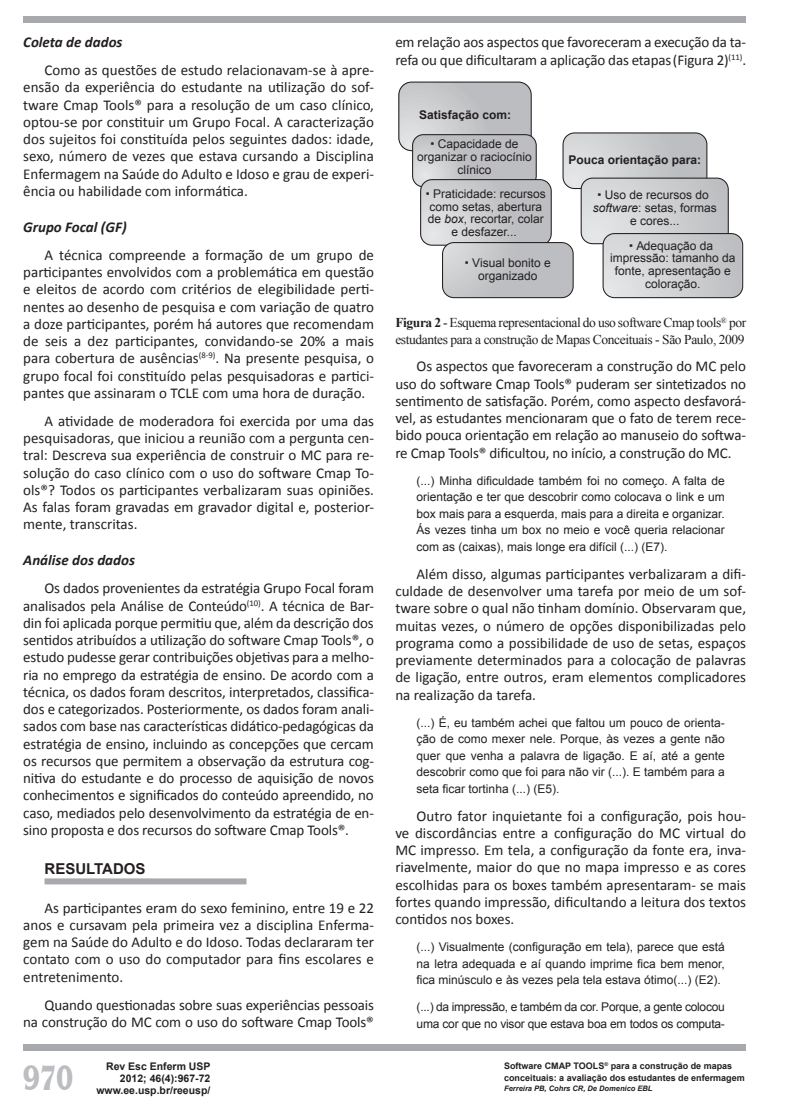
<style>
.page{position:relative;width:812px;height:1110px;background:#fff}
.page>*{position:absolute;margin:0;border:0;box-sizing:border-box;transform-origin:0 0}
.t1{font:700 36px "Benguiat IT Cby BT";color:#bcbdc0;scale:.7 1}
.t2{font:15px/17.2px "Calibri";letter-spacing:-.01em;color:#231f20;text-align:justify}
.t3{font:italic 700 15px "Calibri";color:#231f20}
.t4{font:700 15px "Arial";color:#231f20}
.t5{font:13.5px/16.5px "Times New Roman";letter-spacing:-.03em;color:#231f20}
.t6{font:12px/12.8px "Arial";color:#231f20;text-align:center}
.t7{font:12px/16.5px "Arial";letter-spacing:-.02em;color:#231f20}
.t8{font:700 12px "Arial";color:#231f20}
.t9{font:700 10.5px/12px "Arial";color:#231f20;text-align:right}
.t10{font:700 9px/12px "Arial";color:#231f20}
.t11{font:italic 700 7.5px "Arial";color:#231f20}
.s1{font-weight:900}
.s2{font-style:italic}
.s3{font-weight:700}
</style>
<div class="page">
<div style="left:23px;top:1044px;width:723px;height:7px;background:#a8a9ad"></div>
<div style="left:23px;top:16px;width:723px;height:7px;background:#a8a9ad"></div>
<div style="left:45px;top:878px;width:202px;height:6px;background:#a8a9ad"></div>
<svg style="left:398px;top:82px;width:344px;height:215px"></svg>
<div style="left:603px;top:233px;width:140px;height:65px;border:1px solid #231f20;border-radius:11px"></div>
<p class="t3" style="left:23px;top:33px;width:101px">Coleta de dados</p>
<p class="t2" style="left:23px;top:62px;width:352px;text-indent:21px">Como as questões de estudo relacionavam-se à apre&shy;ensão da experiência do estudante na utilização do sof&shy;tware Cmap Tools® para a resolução de um caso clínico, optou-se por constituir um Grupo Focal. A caracterização dos sujeitos foi constituída pelos seguintes dados: idade, sexo, número de vezes que estava cursando a Disciplina Enfermagem na Saúde do Adulto e Idoso e grau de experi&shy;ência ou habilidade com informática.</p>
<p class="t3" style="left:23px;top:217px;width:105px">Grupo Focal (GF)</p>
<p class="t2" style="left:23px;top:246px;width:352px;text-indent:21px">A técnica compreende a formação de um grupo de participantes envolvidos com a problemática em questão e eleitos de acordo com critérios de elegibilidade perti&shy;nentes ao desenho de pesquisa e com variação de quatro a doze participantes, porém há autores que recomendam de seis a dez participantes, convidando-se 20% a mais para cobertura de ausências<sup>(8-9)</sup>. Na presente pesquisa, o grupo focal foi constituído pelas pesquisadoras e partici&shy;pantes que assinaram o TCLE com uma hora de duração.</p>
<p class="t2" style="left:23px;top:412px;width:352px;text-indent:21px">A atividade de moderadora foi exercida por uma das pesquisadoras, que iniciou a reunião com a pergunta cen&shy;tral: Descreva sua experiência de construir o MC para re&shy;solução do caso clínico com o uso do software Cmap To&shy;ols®? Todos os participantes verbalizaram suas opiniões.<br>As falas foram gravadas em gravador digital e, posterior&shy;mente, transcritas.</p>
<p class="t3" style="left:23px;top:551px;width:113px">Análise dos dados</p>
<p class="t2" style="left:23px;top:580px;width:352px;text-indent:21px">Os dados provenientes da estratégia Grupo Focal foram analisados pela Análise de Conteúdo<sup>(10)</sup>. A técnica de Bar&shy;din foi aplicada porque permitiu que, além da descrição dos sentidos atribuídos a utilização do software Cmap Tools®, o estudo pudesse gerar contribuições objetivas para a melho&shy;ria no emprego da estratégia de ensino. De acordo com a técnica, os dados foram descritos, interpretados, classifica&shy;dos e categorizados. Posteriormente, os dados foram anali&shy;sados com base nas características didático-pedagógicas da estratégia de ensino, incluindo as concepções que cercam os recursos que permitem a observação da estrutura cog&shy;nitiva do estudante e do processo de aquisição de novos conhecimentos e significados do conteúdo apreendido, no caso, mediados pelo desenvolvimento da estratégia de en&shy;sino proposta e dos recursos do software Cmap Tools®.</p>
<p class="t4" style="left:45px;top:859px;width:103px">RESULTADOS</p>
<p class="t2" style="left:23px;top:899px;width:352px;text-indent:21px">As participantes eram do sexo feminino, entre 19 e 22 anos e cursavam pela primeira vez a disciplina Enferma&shy;gem na Saúde do Adulto e do Idoso. Todas declararam ter contato com o uso do computador para fins escolares e entretenimento.</p>
<p class="t2" style="left:23px;top:996px;width:352px;text-align:right">Quando questionadas sobre suas experiências pessoais<br>na construção do MC com o uso do software Cmap Tools®</p>
<p class="t2" style="left:395px;top:34px;width:352px">em relação aos aspectos que favoreceram a execução da ta&shy;refa ou que dificultaram a aplicação das etapas(Figura 2)<sup>(11)</sup>.</p>
<p class="t8" style="left:419px;top:107px;width:93px">Satisfação com:</p>
<p class="t6" style="left:417px;top:138px;width:116px"><span class="s1">∙</span> Capacidade de organizar o raciocínio clínico</p>
<p class="t6" style="left:426px;top:187px;width:122px"><span class="s1">∙</span> Praticidade: recursos como setas, abertura de <span class="s2">box</span>, recortar, colar e desfazer...</p>
<p class="t6" style="left:465px;top:256px;width:87px"><span class="s1">∙</span> visual bonito e organizado</p>
<p class="t8" style="left:569px;top:151px;width:134px">Pouca orientação para:</p>
<p class="t6" style="left:593px;top:189px;width:126px"><span class="s1">∙</span> uso de recursos do <span class="s2">software</span>: setas, formas e cores...</p>
<p class="t6" style="left:610px;top:239px;width:127px"><span class="s1">∙</span> adequação da impressão: tamanho da fonte, apresentação e coloração.</p>
<p class="t5" style="left:395px;top:314px;width:352px"><span class="s3">Figura 2</span> - Esquema representacional do uso software Cmap tools<sup>®</sup> por estudantes para a construção de Mapas Conceituais - São Paulo, 2009</p>
<p class="t2" style="left:395px;top:358px;width:352px;text-indent:21px">Os aspectos que favoreceram a construção do MC pelo uso do software Cmap Tools® puderam ser sintetizados no sentimento de satisfação. Porém, como aspecto desfavorá&shy;vel, as estudantes mencionaram que o fato de terem rece&shy;bido pouca orientação em relação ao manuseio do softwa&shy;re Cmap Tools® dificultou, no início, a construção do MC.</p>
<p class="t6" style="left:417px;top:472px;width:310px;line-height:16.5px;text-align:justify">(...) Minha dificuldade também foi no começo. A falta de orientação e ter que descobrir como colocava o link e um box mais para a esquerda, mais para a direita e organizar.<br>Ás vezes tinha um box no meio e você queria relacionar com as (caixas), mais longe era difícil (...) (E7).</p>
<p class="t2" style="left:395px;top:565px;width:352px;text-indent:21px">Além disso, algumas participantes verbalizaram a difi&shy;culdade de desenvolver uma tarefa por meio de um sof&shy;tware sobre o qual não tinham domínio. Observaram que, muitas vezes, o número de opções disponibilizadas pelo programa como a possibilidade de uso de setas, espaços previamente determinados para a colocação de palavras de ligação, entre outros, eram elementos complicadores na realização da tarefa.</p>
<p class="t6" style="left:417px;top:714px;width:310px;line-height:16.5px;text-align:justify">(...) É, eu também achei que faltou um pouco de orienta&shy;ção de como mexer nele. Porque, às vezes a gente não quer que venha a palavra de ligação. E aí, até a gente descobrir como que foi para não vir (...). E também para a seta ficar tortinha (...) (E5).</p>
<p class="t2" style="left:395px;top:807px;width:352px;text-indent:21px">Outro fator inquietante foi a configuração, pois hou&shy;ve discordâncias entre a configuração do MC virtual do MC impresso. Em tela, a configuração da fonte era, inva&shy;riavelmente, maior do que no mapa impresso e as cores escolhidas para os boxes também apresentaram- se mais fortes quando impressão, dificultando a leitura dos textos contidos nos boxes.</p>
<p class="t6" style="left:417px;top:939px;width:310px;line-height:16.5px;text-align:justify">(...) Visualmente (configuração em tela), parece que está na letra adequada e aí quando imprime fica bem menor, fica minúsculo e às vezes pela tela estava ótimo(...) (E2).</p>
<p class="t7" style="left:417px;top:999px;width:310px">(...) da impressão, e também da cor. Porque, a gente colocou uma cor que no visor que estava boa em todos os computa-</p>
<h1 class="t1" style="left:23px;top:1055px;width:72px">970</h1>
<p class="t9" style="left:96px;top:1060px;width:116px">Rev Esc Enferm USP<br>2012; 46(4):967-72 www.ee.usp.br/reeusp/</p>
<p class="t10" style="left:504px;top:1060px;width:242px">Software CMAP TOOLS<sup>®</sup> para a construção de mapas conceituais: a avaliação dos estudantes de enfermagem</p>
<p class="t11" style="left:504px;top:1083px;width:150px">Ferreira PB, Cohrs CR, De Domenico EBL</p>
</div>
